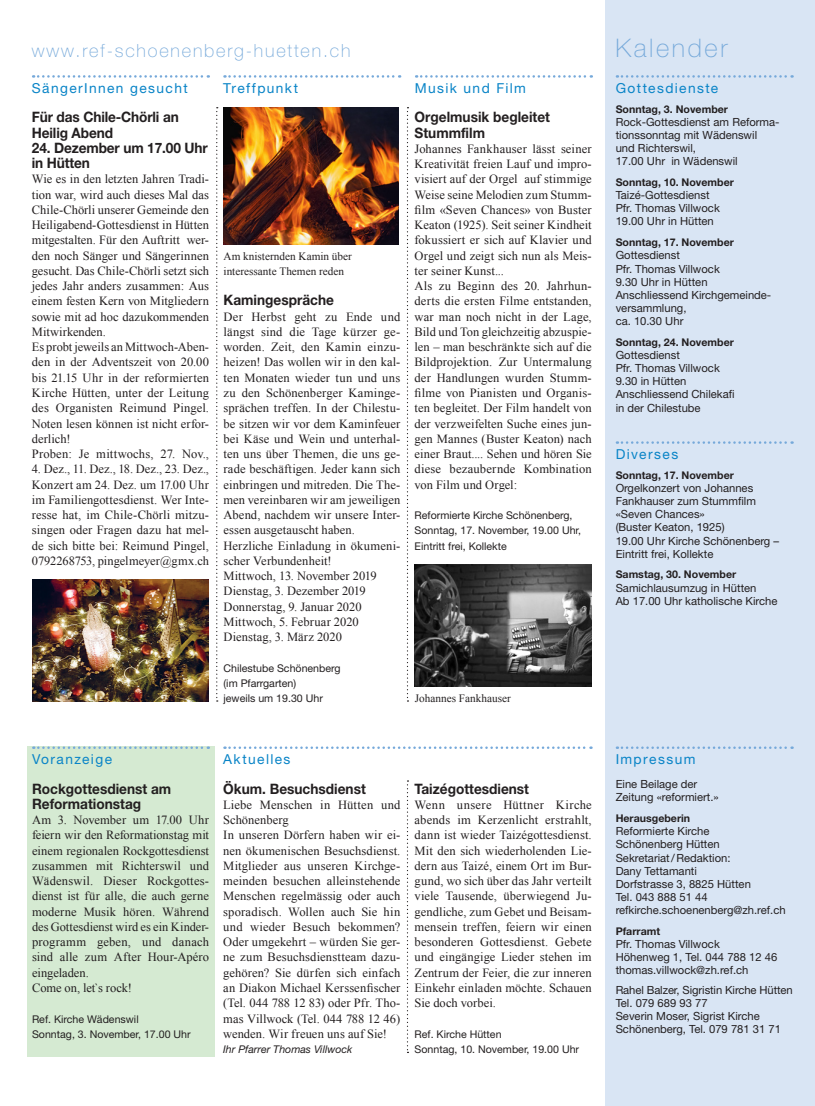
<style>
.page{position:relative;width:815px;height:1106px;background:#fff}
.page>*{position:absolute;margin:0;border:0;box-sizing:border-box;transform-origin:0 0}
.t1{font:100 25.62px "Helvetica Neue LT Std";letter-spacing:.1em;color:#76a9da}
.t2{font:100 18.12px "Helvetica Neue LT Std";letter-spacing:.1em;color:#76a9da}
.t3{font:700 14.38px/15.2px "Helvetica Neue LT Pro";color:#231f20;scale:.95 1}
.t4{font:13.75px "Helvetica Neue LT Pro";letter-spacing:.1em;color:#0984c7}
.t5{font:12.5px/15.2px "Times New Roman";letter-spacing:.005em;color:#231f20}
.t6{font:11.25px/13.1px "Helvetica Neue LT Pro";color:#231f20}
.t7{font:11.25px/15.2px "Times New Roman";color:#231f20}
.t8{font:10.62px/15.2px "Helvetica Neue LT Pro";color:#231f20}
.t9{font:700 10.62px "Helvetica Neue LT Pro";color:#231f20}
.t10{font:italic 10.62px "Helvetica Neue LT Pro";color:#231f20}
</style>
<div class="page">
<div style="left:606px;top:0;width:209px;height:1106px;background:#d9e5f4"></div>
<svg style="left:617px;top:75px;width:176px;height:3px"></svg>
<svg style="left:617px;top:441px;width:176px;height:3px"></svg>
<svg style="left:407px;top:780px;width:1px;height:273px"></svg>
<svg style="left:224px;top:746px;width:367px;height:3px"></svg>
<svg style="left:617px;top:746px;width:176px;height:3px"></svg>
<svg style="left:407px;top:107px;width:1px;height:594px"></svg>
<svg style="left:216px;top:107px;width:2px;height:594px"></svg>
<img style="left:415px;top:565px;width:177px;height:122px">
<img style="left:32px;top:580px;width:177px;height:121px">
<img style="left:223px;top:107px;width:175px;height:137px">
<svg style="left:33px;top:75px;width:176px;height:3px"></svg>
<svg style="left:224px;top:75px;width:176px;height:3px"></svg>
<svg style="left:416px;top:75px;width:176px;height:3px"></svg>
<div style="left:27px;top:747px;width:187px;height:310px;background:#d5ead2"></div>
<svg style="left:33px;top:746px;width:176px;height:3px"></svg>
<h2 class="t2" style="left:32px;top:40px;width:320px">www.ref-schoenenberg-huetten.ch</h2>
<h1 class="t1" style="left:615px;top:33px;width:114px">Kalender</h1>
<p class="t4" style="left:32px;top:80px;width:157px">SängerInnen gesucht</p>
<p class="t4" style="left:223px;top:80px;width:76px">Treffpunkt</p>
<p class="t4" style="left:415px;top:80px;width:113px">Musik und Film</p>
<p class="t3" style="left:32px;top:109px;width:156px">Für das Chile-Chörli an<br>Heilig Abend</p>
<p class="t3" style="left:32px;top:140px;width:187px">24. Dezember um 17.00 Uhr in Hütten</p>
<p class="t5" style="left:32px;top:171px;width:179px">Wie es in den letzten Jahren Tradi&shy;tion war, wird auch dieses Mal das<br>Chile-Chörli unserer Gemeinde den<br>Heiligabend-Gottesdienst in Hütten mitgestalten. Für den Auftritt wer&shy;den noch Sänger und Sängerinnen gesucht. Das Chile-Chörli setzt sich jedes Jahr anders zusammen: Aus einem festen Kern von Mitgliedern sowie mit ad hoc dazukommenden<br>Mitwirkenden.<br>Es probt jeweils an Mittwoch-Aben&shy;den in der Adventszeit von 20.00 bis 21.15 Uhr in der reformierten<br>Kirche Hütten, unter der Leitung des Organisten Reimund Pingel.<br>Noten lesen können ist nicht erfor&shy;derlich!<br>Proben: Je mittwochs, 27. Nov.,</p>
<p class="t5" style="left:32px;top:461px;width:179px;text-align:justify">4. Dez., 11. Dez., 18. Dez., 23. Dez., Konzert am 24. Dez. um 17.00 Uhr im Familiengottesdienst. Wer Inte&shy;resse hat, im Chile-Chörli mitzu&shy;singen oder Fragen dazu hat mel&shy;de sich bitte bei: Reimund Pingel, 0792268753, pingelmeyer@gmx.ch</p>
<p class="t7" style="left:224px;top:248px;width:130px">Am knisternden Kamin über interessante Themen reden</p>
<p class="t3" style="left:224px;top:292px;width:118px">Kamingespräche</p>
<p class="t5" style="left:224px;top:309px;width:178px">Der Herbst geht zu Ende und längst sind die Tage kürzer ge&shy;worden. Zeit, den Kamin einzu&shy;heizen! Das wollen wir in den kal&shy;ten Monaten wieder tun und uns zu den Schönenberger Kaminge&shy;sprächen treffen. In der Chilestu&shy;be sitzen wir vor dem Kaminfeuer bei Käse und Wein und unterhal&shy;ten uns über Themen, die uns ge&shy;rade beschäftigen. Jeder kann sich einbringen und mitreden. Die The&shy;men vereinbaren wir am jeweiligen<br>Abend, nachdem wir unsere Inter&shy;essen ausgetauscht haben.<br>Herzliche Einladung in ökumeni&shy;scher Verbundenheit!<br>Mittwoch, 13. November 2019<br>Dienstag, 3. Dezember 2019<br>Donnerstag, 9. Januar 2020<br>Mittwoch, 5. Februar 2020<br>Dienstag, 3. März 2020</p>
<p class="t8" style="left:224px;top:660px;width:118px">Chilestube Schönenberg (im Pfarrgarten)<br>jeweils um 19.30 Uhr</p>
<p class="t3" style="left:415px;top:109px;width:144px">Orgelmusik begleitet<br>Stummfilm</p>
<p class="t5" style="left:415px;top:141px;width:179px">Johannes Fankhauser lässt seiner<br>Kreativität freien Lauf und impro&shy;visiert auf der Orgel auf stimmige<br>Weise seine Melodien zum Stumm&shy;film «Seven Chances» von Buster<br>Keaton (1925). Seit seiner Kindheit fokussiert er sich auf Klavier und<br>Orgel und zeigt sich nun als Meis&shy;ter seiner Kunst...<br>Als zu Beginn des 20. Jahrhun&shy;derts die ersten Filme entstanden, war man noch nicht in der Lage,<br>Bild und Ton gleichzeitig abzuspie&shy;len – man beschränkte sich auf die<br>Bildprojektion. Zur Untermalung der Handlungen wurden Stumm&shy;filme von Pianisten und Organis&shy;ten begleitet. Der Film handelt von der verzweifelten Suche eines jun&shy;gen Mannes (Buster Keaton) nach einer Braut.... Sehen und hören Sie diese bezaubernde Kombination von Film und Orgel:</p>
<p class="t8" style="left:415px;top:507px;width:168px">Reformierte Kirche Schönenberg,<br>Sonntag, 17. November, 19.00 Uhr,<br>Eintritt frei, Kollekte</p>
<p class="t7" style="left:415px;top:690px;width:97px">Johannes Fankhauser</p>
<p class="t4" style="left:616px;top:80px;width:104px">Gottesdienste</p>
<p class="t9" style="left:616px;top:102px;width:114px">Sonntag, 3. November</p>
<p class="t6" style="left:616px;top:115px;width:165px">Rock-Gottesdienst am Reforma&shy;tionssonntag mit Wädenswil<br>und Richterswil,<br>17.00 Uhr in Wädenswil</p>
<p class="t9" style="left:616px;top:175px;width:120px">Sonntag, 10. November</p>
<p class="t6" style="left:616px;top:188px;width:106px">Taizé-Gottesdienst<br>Pfr. Thomas Villwock<br>19.00 Uhr in Hütten</p>
<p class="t9" style="left:616px;top:236px;width:120px">Sonntag, 17. November</p>
<p class="t6" style="left:616px;top:248px;width:157px">Gottesdienst<br>Pfr. Thomas Villwock<br>9.30 Uhr in Hütten<br>Anschliessend Kirchgemeinde&shy;versammlung,<br>ca. 10.30 Uhr</p>
<p class="t9" style="left:616px;top:335px;width:120px">Sonntag, 24. November</p>
<p class="t6" style="left:616px;top:348px;width:120px">Gottesdienst<br>Pfr. Thomas Villwock<br>9.30 in Hütten<br>Anschliessend Chilekafi in der Chilestube</p>
<p class="t4" style="left:616px;top:446px;width:64px">Diverses</p>
<p class="t9" style="left:616px;top:468px;width:120px">Sonntag, 17. November</p>
<p class="t6" style="left:616px;top:481px;width:165px">Orgelkonzert von Johannes<br>Fankhauser zum Stummfilm «Seven Chances»<br>(Buster Keaton, 1925)<br>19.00 Uhr Kirche Schönenberg –<br>Eintritt frei, Kollekte</p>
<p class="t9" style="left:616px;top:568px;width:122px">Samstag, 30. November</p>
<p class="t6" style="left:616px;top:581px;width:163px">Samichlausumzug in Hütten<br>Ab 17.00 Uhr katholische Kirche</p>
<p class="t4" style="left:32px;top:751px;width:82px">Voranzeige</p>
<p class="t3" style="left:32px;top:780px;width:148px">Rockgottesdienst am<br>Reformationstag</p>
<p class="t5" style="left:32px;top:812px;width:179px">Am 3. November um 17.00 Uhr feiern wir den Reformationstag mit einem regionalen Rockgottesdienst zusammen mit Richterswil und<br>Wädenswil. Dieser Rockgottes&shy;dienst ist für alle, die auch gerne moderne Musik hören. Während des Gottesdienst wird es ein Kinder&shy;programm geben, und danach sind alle zum After Hour-Apéro eingeladen.<br>Come on, let`s rock!</p>
<p class="t8" style="left:32px;top:1010px;width:160px">Ref. Kirche Wädenswil<br>Sonntag, 3. November, 17.00 Uhr</p>
<p class="t4" style="left:223px;top:751px;width:69px">Aktuelles</p>
<p class="t4" style="left:616px;top:751px;width:81px">Impressum</p>
<p class="t6" style="left:616px;top:776px;width:105px;line-height:13.8px">Eine Beilage der<br>Zeitung «reformiert.»</p>
<p class="t9" style="left:616px;top:811px;width:76px">Herausgeberin</p>
<p class="t6" style="left:616px;top:824px;width:171px">Reformierte Kirche<br>Schönenberg Hütten<br>Sekretariat/Redaktion:<br>Dany Tettamanti<br>Dorfstrasse 3, 8825 Hütten<br>Tel. 043 888 51 44 refkirche.schoenenberg@zh.ref.ch</p>
<p class="t9" style="left:616px;top:924px;width:46px">Pfarramt</p>
<p class="t6" style="left:616px;top:937px;width:163px">Pfr. Thomas Villwock<br>Höhenweg 1, Tel. 044 788 12 46 thomas.villwock@zh.ref.ch</p>
<p class="t6" style="left:616px;top:983px;width:179px">Rahel Balzer, Sigristin Kirche Hütten<br>Tel. 079 689 93 77<br>Severin Moser, Sigrist Kirche<br>Schönenberg, Tel. 079 781 31 71</p>
<p class="t3" style="left:223px;top:780px;width:152px">Ökum. Besuchsdienst</p>
<p class="t5" style="left:223px;top:797px;width:179px">Liebe Menschen in Hütten und<br>Schönenberg<br>In unseren Dörfern haben wir ei&shy;nen ökumenischen Besuchsdienst.<br>Mitglieder aus unseren Kirchge&shy;meinden besuchen alleinstehende<br>Menschen regelmässig oder auch sporadisch. Wollen auch Sie hin und wieder Besuch bekommen?<br>Oder umgekehrt – würden Sie ger&shy;ne zum Besuchsdienstteam dazu&shy;gehören? Sie dürfen sich einfach an Diakon Michael Kerssenfischer (Tel. 044 788 12 83) oder Pfr. Tho&shy;mas Villwock (Tel. 044 788 12 46) wenden. Wir freuen uns auf Sie!</p>
<p class="t10" style="left:223px;top:1042px;width:131px">Ihr Pfarrer Thomas Villwock</p>
<p class="t3" style="left:415px;top:780px;width:122px">Taizégottesdienst</p>
<p class="t5" style="left:415px;top:797px;width:179px;text-align:justify">Wenn unsere Hüttner Kirche abends im Kerzenlicht erstrahlt, dann ist wieder Taizégottesdienst.<br>Mit den sich wiederholenden Lie&shy;dern aus Taizé, einem Ort im Bur&shy;gund, wo sich über das Jahr verteilt viele Tausende, überwiegend Ju&shy;gendliche, zum Gebet und Beisam&shy;mensein treffen, feiern wir einen besonderen Gottesdienst. Gebete und eingängige Lieder stehen im Zentrum der Feier, die zur inneren Einkehr einladen möchte. Schauen Sie doch vorbei.</p>
<p class="t8" style="left:415px;top:1026px;width:166px">Ref. Kirche Hütten<br>Sonntag, 10. November, 19.00 Uhr</p>
</div>
